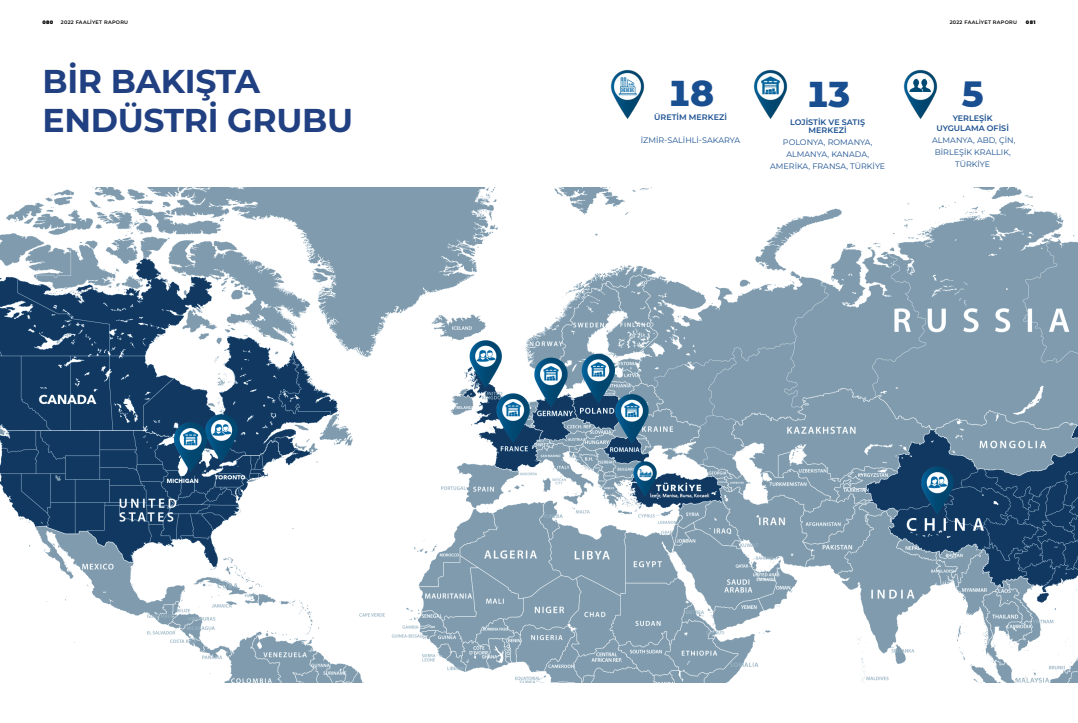
<style>
.page{position:relative;width:1078px;height:723px;background:#fff}
.page>*{position:absolute;margin:0;border:0;box-sizing:border-box;transform-origin:0 0}
.t1{font:800 36px "Montserrat";color:#194f90}
.t2{font:700 33px/39.6px "Montserrat";letter-spacing:-.01em;color:#214082}
.t3{font:8px/12px "Montserrat";color:#194f90;text-align:center}
.t4{font:600 8px/8px "Montserrat";color:#194f90;text-align:center}
.t5{font:600 5px "Montserrat";letter-spacing:.05em;color:#000}
.t6{font:900 5px "Montserrat";letter-spacing:.05em;color:#000}
</style>
<div class="page">
<img style="left:0;top:188px;width:1077px;height:495px">
<img style="left:610px;top:69px;width:35px;height:50px">
<svg style="left:616px;top:76px;width:22px;height:22px"></svg>
<svg style="left:618px;top:77px;width:18px;height:18px"></svg>
<img style="left:753px;top:69px;width:35px;height:50px">
<img style="left:903px;top:69px;width:35px;height:50px">
<div style="left:908px;top:76px;width:23px;height:22px;background:#fff;border-radius:50%"></div>
<svg style="left:909px;top:79px;width:21px;height:13px"></svg>
<p class="t6" style="left:43px;top:18px;width:12px">080</p>
<p class="t5" style="left:61px;top:18px;width:69px">2022 FAALIYET RAPORU</p>
<p class="t5" style="left:949px;top:18px;width:69px">2022 FAALIYET RAPORU</p>
<p class="t6" style="left:1025px;top:18px;width:11px">081</p>
<h2 class="t2" style="left:43px;top:59px;width:312px">BİR BAKIŞTA<br>ENDÜSTRİ GRUBU</h2>
<h1 class="t1" style="left:666px;top:67px;width:49px">18</h1>
<p class="t4" style="left:654px;top:113px;width:74px">ÜRETİM MERKEZİ</p>
<h1 class="t1" style="left:961px;top:63px;width:23px">5</h1>
<p class="t4" style="left:936px;top:112px;width:74px;line-height:10px">YERLEŞİK<br>UYGULAMA OFİSİ</p>
<p class="t3" style="left:931px;top:134px;width:85px">ALMANYA, ABD, ÇI N,<br>BI RLEŞI K KRALLIK,<br>TÜRKIYE</p>
<h1 class="t1" style="left:804px;top:68px;width:47px">13</h1>
<p class="t4" style="left:790px;top:118px;width:76px">LOJİSTİK VE SATIŞ<br>MERKEZİ</p>
<p class="t3" style="left:640px;top:134px;width:101px">İZMI R-SALI HLI -SAKARYA</p>
<p class="t3" style="left:770px;top:136px;width:117px">POLONYA, ROMANYA,<br>ALMANYA, KANADA,<br>AMERI KA, FRANSA, TÜRKIYE</p>
</div>
